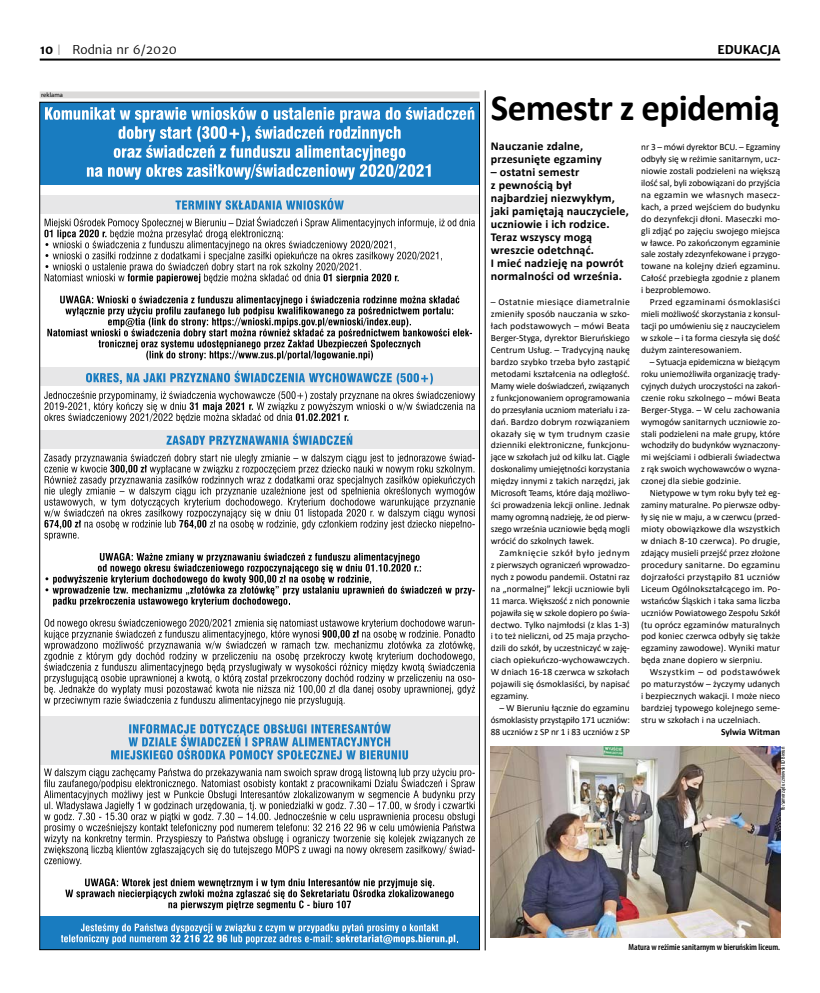
<style>
.page{position:relative;width:820px;height:993px;background:#fff}
.page>*{position:absolute;margin:0;border:0;box-sizing:border-box;transform-origin:0 0}
.t1{font:700 37px "Calibri";color:#000}
.t2{font:700 12px/13px "Calibri";letter-spacing:.015em;color:#000}
.t3{font:12px "Merriweather Sans";color:#000}
.t4{font:700 12px "Merriweather Sans";color:#000}
.t5{font:9.5px/11.9px "Calibri";color:#000;text-align:justify}
.t6{font:700 9.5px "Calibri";color:#000}
.t7{font:600 condensed 9px "Myriad Pro";color:#000}
.t8{font:6.5px "Myriad Pro";letter-spacing:.005em;color:#000}
.t9{font:condensed 6px "Myriad Pro";color:#000}
.s1{font-weight:700}
.s2{font-family:"DIN Pro";color:#999694}
</style>
<div class="page">
<hr style="left:40px;top:59px;width:740px;height:2px;background:#000">
<div style="left:40px;top:102px;width:439px;height:83px;background:#197cc0"></div>
<div style="left:40px;top:916px;width:439px;height:33px;background:#197cc0"></div>
<div style="left:40px;top:195px;width:439px;height:19px;background:#e7e7e8"></div>
<div style="left:40px;top:367px;width:439px;height:18px;background:#e7e7e8"></div>
<div style="left:40px;top:430px;width:439px;height:18px;background:#e7e7e8"></div>
<div style="left:40px;top:716px;width:439px;height:49px;background:#e7e7e8"></div>
<svg style="left:45px;top:107px;width:429px;height:73px"></svg>
<svg style="left:175px;top:198px;width:169px;height:12px"></svg>
<svg style="left:44px;top:216px;width:431px;height:67px"></svg>
<svg style="left:47px;top:295px;width:425px;height:65px"></svg>
<svg style="left:86px;top:370px;width:347px;height:14px"></svg>
<svg style="left:44px;top:391px;width:431px;height:31px"></svg>
<svg style="left:166px;top:433px;width:186px;height:12px"></svg>
<svg style="left:44px;top:454px;width:431px;height:86px"></svg>
<svg style="left:45px;top:552px;width:429px;height:54px"></svg>
<svg style="left:44px;top:618px;width:431px;height:87px"></svg>
<svg style="left:111px;top:721px;width:297px;height:38px"></svg>
<svg style="left:44px;top:768px;width:431px;height:97px"></svg>
<svg style="left:65px;top:878px;width:388px;height:31px"></svg>
<svg style="left:61px;top:923px;width:395px;height:20px"></svg>
<div style="left:40px;top:91px;width:439px;height:7px;background:#dbdad9"></div>
<hr style="left:485px;top:90px;width:1px;height:860px;background:#000">
<img style="left:490px;top:746px;width:290px;height:191px">
<p class="t3" style="left:40px;top:43px;width:139px"><span class="s1">10</span> <span class="s2">|</span> Rodnia nr 6/2020</p>
<p class="t4" style="left:717px;top:43px;width:64px">EDUKACJA</p>
<p class="t8" style="left:41px;top:91px;width:23px">reklama</p>
<h1 class="t1" style="left:490px;top:82px;width:291px">Semestr z epidemią</h1>
<p class="t2" style="left:490px;top:139px;width:112px">Nauczanie zdalne, przesunięte egzaminy</p>
<p class="t2" style="left:490px;top:165px;width:139px">– ostatni semestr<br>z pewnością był najbardziej niezwykłym, jaki pamiętają nauczyciele, uczniowie i ich rodzice.<br>Teraz wszyscy mogą wreszcie odetchnąć.<br>I mieć nadzieję na powrót normalności od września.</p>
<p class="t5" style="left:490px;top:296px;width:140px">– Ostatnie miesiące diametralnie zmieniły sposób nauczania w szko&shy;łach podstawowych – mówi Beata Berger-Styga, dyrektor Bieruńskiego Centrum Usług. – Tradycyjną naukę bardzo szybko trzeba było zastąpić metodami kształcenia na odległość.<br>Mamy wiele doświadczeń, związanych z funkcjonowaniem oprogramowania do przesyłania uczniom materiału i za&shy;dań. Bardzo dobrym rozwiązaniem okazały się w tym trudnym czasie dzienniki elektroniczne, funkcjonu&shy;jące w szkołach już od kilku lat. Ciągle doskonalimy umiejętności korzystania między innymi z takich narzędzi, jak Microsoft Teams, które dają możliwo&shy;ści prowadzenia lekcji online. Jednak mamy ogromną nadzieję, że od pierw&shy;szego września uczniowie będą mogli wrócić do szkolnych ławek.</p>
<p class="t5" style="left:490px;top:546px;width:140px;text-indent:9px">Zamknięcie szkół było jednym z pierwszych ograniczeń wprowadzo&shy;nych z powodu pandemii. Ostatni raz na „normalnej” lekcji uczniowie byli 11 marca. Większość z nich ponownie pojawiła się w szkole dopiero po świa&shy;dectwo. Tylko najmłodsi (z klas 1‑3) i to też nieliczni, od 25 maja przycho&shy;dzili do szkół, by uczestniczyć w zaję&shy;ciach opiekuńczo-wychowawczych.<br>W dniach 16‑18 czerwca w szkołach pojawili się ósmoklasiści, by napisać egzaminy.</p>
<p class="t5" style="left:490px;top:701px;width:140px;text-indent:9px">– W Bieruniu łącznie do egzaminu ósmoklasisty przystąpiło 171 uczniów:<br>88 uczniów z SP nr 1 i 83 uczniów z SP</p>
<p class="t5" style="left:641px;top:141px;width:140px">nr 3 – mówi dyrektor BCU. – Egzaminy odbyły się w reżimie sanitarnym, ucz&shy;niowie zostali podzieleni na większą ilość sal, byli zobowiązani do przyjścia na egzamin we własnych masecz&shy;kach, a przed wejściem do budynku do dezynfekcji dłoni. Maseczki mo&shy;gli zdjąć po zajęciu swojego miejsca w ławce. Po zakończonym egzaminie sale zostały zdezynfekowane i przygo&shy;towane na kolejny dzień egzaminu.<br>Całość przebiegła zgodnie z planem i bezproblemowo.</p>
<p class="t5" style="left:641px;top:296px;width:140px;text-indent:9px">Przed egzaminami ósmoklasiści mieli możliwość skorzystania z konsul&shy;tacji po umówieniu się z nauczycielem w szkole – i ta forma cieszyła się dość dużym zainteresowaniem.</p>
<p class="t5" style="left:641px;top:355px;width:140px;text-indent:9px">– Sytuacja epidemiczna w bieżącym roku uniemożliwiła organizację trady&shy;cyjnych dużych uroczystości na zakoń&shy;czenie roku szkolnego – mówi Beata Berger-Styga. – W celu zachowania wymogów sanitarnych uczniowie zo&shy;stali podzieleni na małe grupy, które wchodziły do budynków wyznaczony&shy;mi wejściami i odbierali świadectwa z rąk swoich wychowawców o wyzna&shy;czonej dla siebie godzinie.</p>
<p class="t5" style="left:641px;top:486px;width:140px;text-indent:9px">Nietypowe w tym roku były też eg&shy;zaminy maturalne. Po pierwsze odby&shy;ły się nie w maju, a w czerwcu (przed&shy;mioty obowiązkowe dla wszystkich w dniach 8‑10 czerwca). Po drugie, zdający musieli przejść przez złożone procedury sanitarne. Do egzaminu dojrzałości przystąpiło 81 uczniów Liceum Ogólnokształcącego im. Po&shy;wstańców Śląskich i taka sama liczba uczniów Powiatowego Zespołu Szkół (tu oprócz egzaminów maturalnych pod koniec czerwca odbyły się także egzaminy zawodowe). Wyniki matur będa znane dopiero w sierpniu.</p>
<p class="t5" style="left:641px;top:665px;width:140px;text-indent:9px">Wszystkim – od podstawówek po maturzystów – życzymy udanych i bezpiecznych wakacji. I może nieco bardziej typowego kolejnego seme&shy;stru w szkołach i na uczelniach.</p>
<p class="t6" style="left:720px;top:724px;width:61px">Sylwia Witman</p>
<p class="t9" style="left:778px;top:809px;width:64px;rotate:-90deg">fb/samorząd uczniowski LO Bieruń</p>
<p class="t7" style="left:628px;top:940px;width:153px">Matura w reżimie sanitarnym w bieruńskim liceum.</p>
</div>
